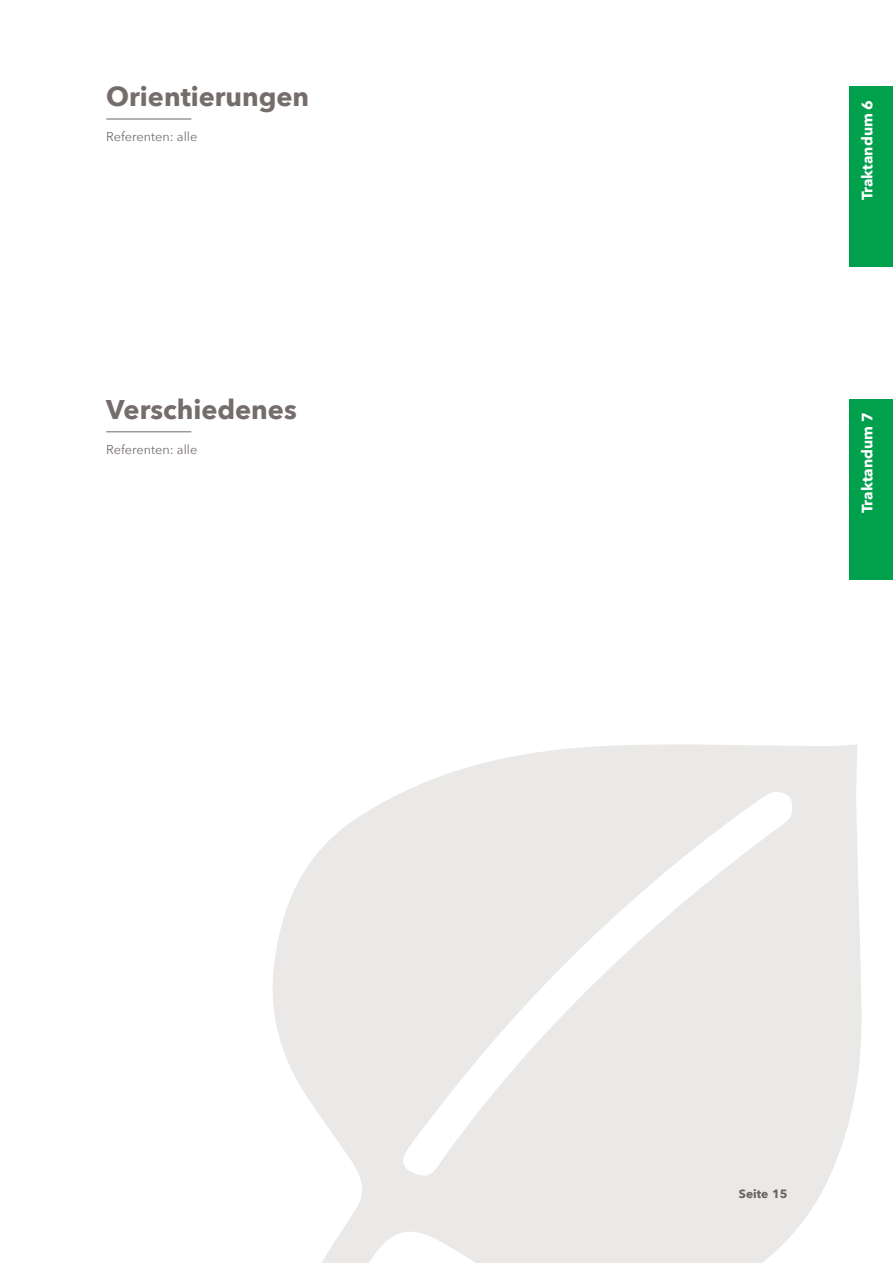
<style>
.page{position:relative;width:893px;height:1263px;background:#fff}
.page>*{position:absolute;margin:0;border:0;box-sizing:border-box;transform-origin:0 0}
.t1{font:700 27px "Avenir Next";color:#746d6b}
.t2{font:700 15px "Avenir Next";color:#fff}
.t3{font:12.75px "Avenir Next";color:#746d6b}
.t4{font:700 12px "Avenir Next";color:#746d6b}
</style>
<div class="page">
<svg style="left:273px;top:744px;width:589px;height:519px;fill:#eae9e8"></svg>
<div style="left:849px;top:87px;width:44px;height:180px;background:#00a04d"></div>
<hr style="left:106px;top:118px;width:85px;height:2px;background:#746d6b">
<div style="left:849px;top:399px;width:44px;height:181px;background:#00a04d"></div>
<hr style="left:106px;top:431px;width:85px;height:1px;background:#746d6b">
<h1 class="t1" style="left:106px;top:73px;width:204px">Orientierungen</h1>
<p class="t3" style="left:106px;top:126px;width:93px">Referenten: alle</p>
<h1 class="t1" style="left:106px;top:386px;width:192px">Verschiedenes</h1>
<p class="t3" style="left:106px;top:438px;width:93px">Referenten: alle</p>
<p class="t2" style="left:854px;top:200px;width:102px;rotate:-90deg">Traktandum 6</p>
<p class="t2" style="left:854px;top:513px;width:102px;rotate:-90deg">Traktandum 7</p>
<p class="t4" style="left:739px;top:1184px;width:50px">Seite 15</p>
</div>
